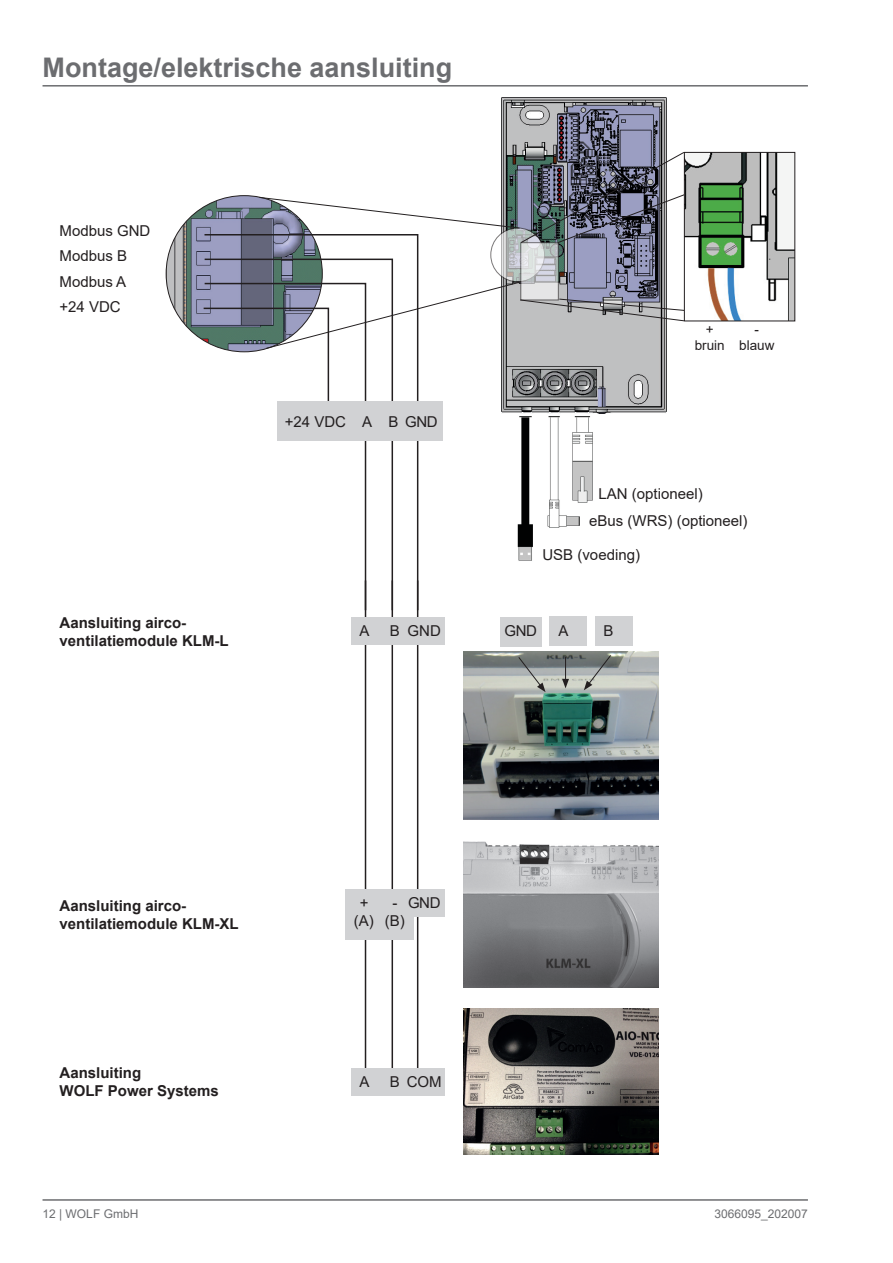
<style>
.page{position:relative;width:893px;height:1263px;background:#fff}
.page>*{position:absolute;margin:0;border:0;box-sizing:border-box;transform-origin:0 0}
.t1{font:700 27px "Arial";color:#6c6d70}
.t2{font:15px/25.5px "Arial";color:#231f20}
.t3{font:700 15px/18px "Arial";color:#231f20}
.t4{font:13.5px/15.8px "Arial";color:#231f20;text-align:center}
.t5{font:12px "Arial";color:#6c6d70}
</style>
<div class="page">
<hr style="left:43px;top:85px;width:765px;height:2px;background:#6c6d70">
<hr style="left:43px;top:1199px;width:765px;height:2px;background:#6c6d70">
<img style="left:517px;top:408px;width:150px;height:153px">
<img style="left:501px;top:98px;width:165px;height:316px">
<img style="left:166px;top:196px;width:156px;height:156px;border-radius:78px">
<svg style="left:203px;top:233px;width:216px;height:379px"></svg>
<svg style="left:203px;top:258px;width:191px;height:354px"></svg>
<svg style="left:203px;top:404px;width:164px;height:208px"></svg>
<div style="left:353px;top:401px;width:27px;height:40px;background:#d1d2d4"></div>
<div style="left:379px;top:401px;width:29px;height:40px;background:#d1d2d4"></div>
<div style="left:401px;top:401px;width:41px;height:40px;background:#d1d2d4"></div>
<svg style="left:491px;top:228px;width:54px;height:54px"></svg>
<svg style="left:522px;top:244px;width:35px;height:35px"></svg>
<div style="left:520px;top:242px;width:39px;height:58px;border:1px solid #231f20"></div>
<svg style="left:259px;top:151px;width:537px;height:93px"></svg>
<img style="left:686px;top:154px;width:107px;height:125px">
<div style="left:684px;top:152px;width:111px;height:169px;border:1px solid #231f20"></div>
<svg style="left:202px;top:279px;width:593px;height:125px"></svg>
<div style="left:278px;top:401px;width:75px;height:40px;background:#d1d2d4"></div>
<hr style="left:365px;top:580px;width:1px;height:495px;background:#231f20">
<hr style="left:392px;top:580px;width:1px;height:494px;background:#231f20">
<hr style="left:417px;top:580px;width:1px;height:495px;background:#231f20">
<div style="left:351px;top:1068px;width:26px;height:27px;background:#d1d2d4"></div>
<div style="left:374px;top:1068px;width:42px;height:27px;background:#d1d2d4"></div>
<div style="left:404px;top:1068px;width:41px;height:27px;background:#d1d2d4"></div>
<img style="left:464px;top:1008px;width:195px;height:146px">
<img style="left:464px;top:841px;width:195px;height:146px">
<div style="left:376px;top:889px;width:38px;height:50px;background:#d1d2d4"></div>
<div style="left:404px;top:889px;width:41px;height:28px;background:#d1d2d4"></div>
<div style="left:345px;top:889px;width:38px;height:50px;background:#d1d2d4"></div>
<div style="left:351px;top:617px;width:26px;height:28px;background:#d1d2d4"></div>
<div style="left:376px;top:617px;width:38px;height:28px;background:#d1d2d4"></div>
<div style="left:404px;top:617px;width:41px;height:28px;background:#d1d2d4"></div>
<img style="left:464px;top:652px;width:195px;height:168px">
<div style="left:550px;top:616px;width:37px;height:30px;background:#d1d2d4"></div>
<div style="left:595px;top:616px;width:37px;height:30px;background:#d1d2d4"></div>
<div style="left:500px;top:617px;width:41px;height:29px;background:#d1d2d4"></div>
<svg style="left:518px;top:656px;width:28px;height:36px"></svg>
<svg style="left:584px;top:654px;width:28px;height:36px"></svg>
<svg style="left:562px;top:657px;width:7px;height:31px"></svg>
<h1 class="t1" style="left:43px;top:48px;width:411px">Montage/elektrische aansluiting</h1>
<p class="t2" style="left:60px;top:217px;width:92px">Modbus GND<br>Modbus B<br>Modbus A +24 VDC</p>
<p class="t2" style="left:285px;top:409px;width:63px">+24 VDC</p>
<p class="t2" style="left:362px;top:409px;width:77px">A B GND</p>
<p class="t4" style="left:695px;top:321px;width:32px">+ bruin</p>
<p class="t4" style="left:739px;top:321px;width:37px">- blauw</p>
<p class="t2" style="left:589px;top:480px;width:160px;line-height:27.2px;text-indent:9px">LAN (optioneel)<br>eBus (WRS) (optioneel)</p>
<p class="t2" style="left:542px;top:542px;width:99px">USB (voeding)</p>
<p class="t3" style="left:60px;top:614px;width:171px">Aansluiting airco&shy;ventilatiemodule KLM-L</p>
<p class="t2" style="left:504px;top:618px;width:34px">GND</p>
<p class="t2" style="left:558px;top:618px;width:12px">A</p>
<p class="t2" style="left:603px;top:618px;width:12px">B</p>
<p class="t2" style="left:359px;top:618px;width:12px">A</p>
<p class="t2" style="left:390px;top:618px;width:53px">B GND</p>
<p class="t2" style="left:360px;top:890px;width:10px">+</p>
<p class="t2" style="left:408px;top:890px;width:34px">GND</p>
<p class="t2" style="left:354px;top:908px;width:21px">(A)</p>
<p class="t3" style="left:60px;top:896px;width:181px">Aansluiting airco&shy;ventilatiemodule KLM-XL</p>
<p class="t2" style="left:385px;top:894px;width:21px;line-height:18px;text-align:center">- (B)</p>
<p class="t3" style="left:60px;top:1064px;width:161px">Aansluiting<br>WOLF Power Systems</p>
<p class="t2" style="left:359px;top:1069px;width:12px">A</p>
<p class="t2" style="left:390px;top:1069px;width:53px">B COM</p>
<p class="t5" style="left:43px;top:1205px;width:97px">12 | WOLF GmbH</p>
<p class="t5" style="left:714px;top:1205px;width:95px">3066095_202007</p>
</div>
